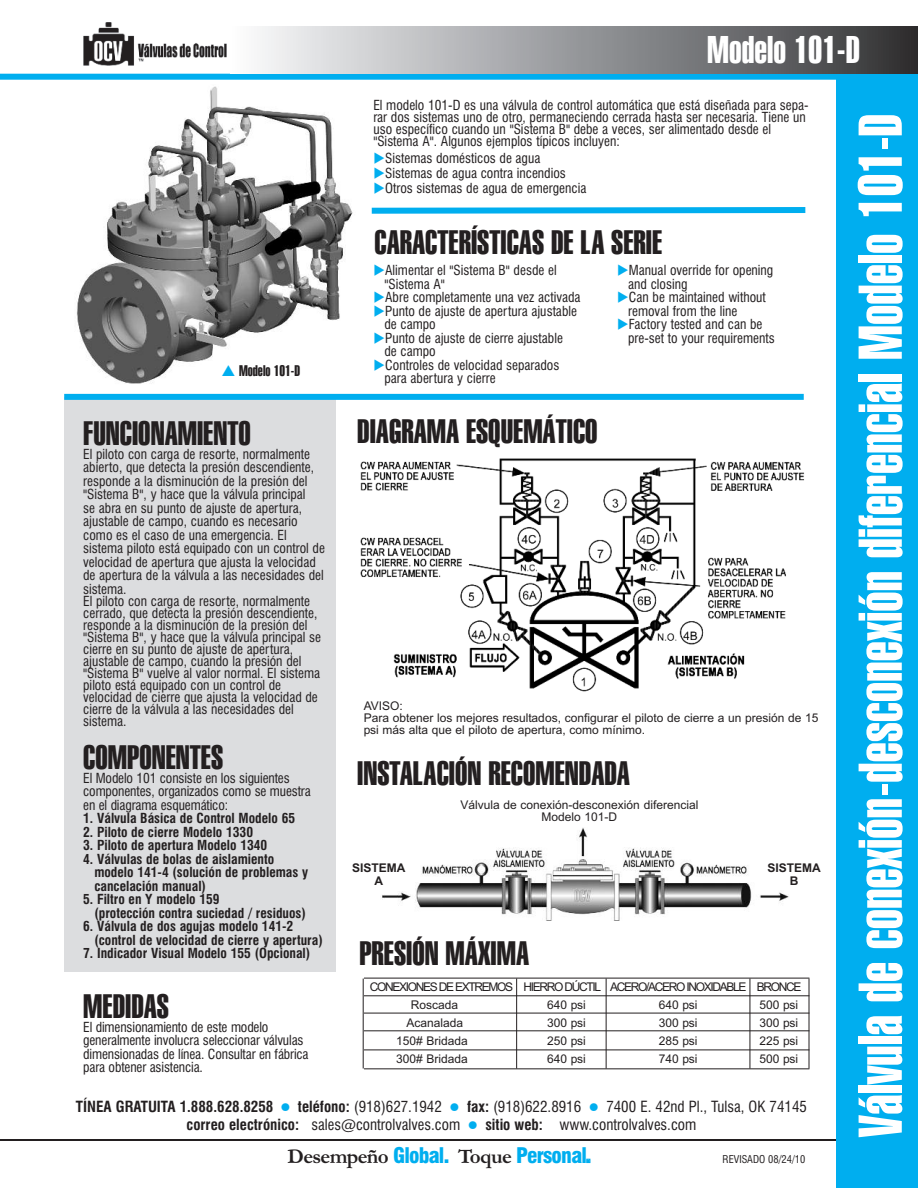
<style>
.page{position:relative;width:918px;height:1188px;background:#fff}
.page>*{position:absolute;margin:0;border:0;box-sizing:border-box;transform-origin:0 0}
.t1{font:60px "Swiss 911 BT Extra Compressed";color:#fff}
.t2{font:37.5px "Swiss 911 BT Extra Compressed";color:#fff}
.t3{font:33px "Swiss 911 BT Extra Compressed";color:#231f20}
.t4{font:900 condensed 21px "Swiss 721 BT";letter-spacing:-.035em;color:#00aeef}
.t5{font:condensed 15px "Swiss 721 BT";color:#231f20}
.t6{font:700 condensed 15px "Swiss 721 BT";color:#231f20}
.t7{font:15px "Swiss 911 BT Extra Compressed";color:#231f20}
.t8{font:condensed 13.5px/13.5px "Swiss 721 BT";color:#231f20}
.t9{font:700 condensed 13.5px/13.5px "Swiss 721 BT";color:#231f20}
.t10{font:12px/12px "Arial";color:#231f20;text-align:center}
.t11{font:12px/18px "Arial";letter-spacing:-.11em;color:#231f20}
.t12{font:700 12px/13.5px "Arial";color:#231f20;text-align:center}
.t13{font:condensed 10.5px "Swiss 721 BT";color:#231f20}
.s1{font-weight:700}
.s2{font-family:"Garamond";font-weight:700;font-stretch:normal;color:#231f20}
.s3{font-family:"Impact";font-weight:400;font-stretch:normal}
</style>
<div class="page">
<img style="left:360px;top:458px;width:445px;height:234px">
<img style="left:382px;top:828px;width:407px;height:93px">
<img style="left:76px;top:86px;width:277px;height:298px">
<div style="left:64px;top:398px;width:272px;height:574px;background:#dcdddf"></div>
<hr style="left:0;top:1139px;width:837px;height:1px;background:#231f20">
<div style="left:836px;top:78px;width:82px;height:1110px;background:#00aeef"></div>
<div style="left:0;top:74px;width:918px;height:6px;background:#00aeef"></div>
<div style="left:230px;top:26px;width:688px;height:48px;background:linear-gradient(to right,#fcfdff,#333336)"></div>
<img style="left:84px;top:22px;width:142px;height:44px">
<svg style="left:371px;top:207px;width:435px;height:7px;background:#25b9f1"></svg>
<hr style="left:364px;top:1013px;width:445px;height:1px;background:#231f20">
<hr style="left:364px;top:1031px;width:445px;height:1px;background:#231f20">
<hr style="left:364px;top:1050px;width:445px;height:1px;background:#231f20">
<hr style="left:364px;top:1069px;width:445px;height:1px;background:#231f20">
<hr style="left:364px;top:978px;width:445px;height:1px;background:#231f20">
<hr style="left:364px;top:996px;width:445px;height:1px;background:#231f20">
<hr style="left:809px;top:979px;width:1px;height:90px;background:#231f20">
<hr style="left:750px;top:979px;width:1px;height:90px;background:#231f20">
<hr style="left:606px;top:979px;width:1px;height:90px;background:#231f20">
<hr style="left:516px;top:979px;width:1px;height:90px;background:#231f20">
<hr style="left:363px;top:979px;width:1px;height:90px;background:#231f20">
<div style="left:64px;top:394px;width:740px;height:6px;background:#00aeef"></div>
<div style="left:342px;top:862px;width:73px;height:29px;background:#fff"></div>
<div style="left:755px;top:862px;width:78px;height:28px;background:#fff"></div>
<svg style="left:222px;top:365px;width:13px;height:11px"></svg>
<h2 class="t2" style="left:707px;top:28px;width:154px">Modelo 101-D</h2>
<p class="t7" style="left:239px;top:362px;width:63px">Modelo 101-D</p>
<p class="t8" style="left:373px;top:100px;width:437px;line-height:12px">El modelo 101-D es una válvula de control automática que está diseñada para sepa&shy;rar dos sistemas uno de otro, permaneciendo cerrada hasta ser necesaria. Tiene un uso específico cuando un "Sistema B" debe a veces, ser alimentado desde el "Sistema A". Algunos ejemplos típicos incluyen:</p>
<p class="t8" style="left:385px;top:151px;width:203px;line-height:15px">Sistemas domésticos de agua<br>Sistemas de agua contra incendios<br>Otros sistemas de agua de emergencia</p>
<h3 class="t3" style="left:375px;top:223px;width:289px">CARACTERÍSTICAS DE LA SERIE</h3>
<p class="t8" style="left:384px;top:264px;width:198px">Alimentar el "Sistema B" desde el "Sistema A"<br>Abre completamente una vez activada<br>Punto de ajuste de apertura ajustable de campo<br>Punto de ajuste de cierre ajustable<br>de campo<br>Controles de velocidad separados para abertura y cierre</p>
<p class="t8" style="left:628px;top:264px;width:148px">Manual override for opening and closing<br>Can be maintained without removal from the line<br>Factory tested and can be pre-set to your requirements</p>
<h3 class="t3" style="left:83px;top:415px;width:169px">FUNCIONAMIENTO</h3>
<h3 class="t3" style="left:357px;top:412px;width:242px">DIAGRAMA ESQUEMÁTICO</h3>
<p class="t8" style="left:83px;top:447px;width:243px">El piloto con carga de resorte, normalmente abierto, que detecta la presión descendiente, responde a la disminución de la presión del "Sistema B", y hace que la válvula principal<br>se abra en su punto de ajuste de apertura, ajustable de campo, cuando es necesario como es el caso de una emergencia. El sistema piloto está equipado con un control de velocidad de apertura que ajusta la velocidad de apertura de la válvula a las necesidades del sistema.</p>
<p class="t8" style="left:83px;top:595px;width:239px;line-height:12px">El piloto con carga de resorte, normalmente cerrado, que detecta la presión descendiente, responde a la disminución de la presión del "Sistema B", y hace que la válvula principal se cierre en su punto de ajuste de apertura, ajustable de campo, cuando la presión del "Sistema B" vuelve al valor normal. El sistema piloto está equipado con un control de velocidad de cierre que ajusta la velocidad de cierre de la válvula a las necesidades del sistema.</p>
<h3 class="t3" style="left:83px;top:739px;width:141px">COMPONENTES</h3>
<p class="t8" style="left:83px;top:771px;width:229px">El Modelo 101 consiste en los siguientes componentes, organizados como se muestra en el diagrama esquemático:</p>
<p class="t9" style="left:83px;top:812px;width:213px">1. Válvula Básica de Control Modelo 65</p>
<p class="t9" style="left:83px;top:825px;width:171px">2. Piloto de cierre Modelo 1330</p>
<p class="t9" style="left:83px;top:839px;width:186px">3. Piloto de apertura Modelo 1340</p>
<p class="t9" style="left:94px;top:852px;width:215px;text-indent:-11px">4. Válvulas de bolas de aislamiento modelo 141-4 (solución de problemas y cancelación manual)</p>
<p class="t9" style="left:94px;top:893px;width:213px;text-indent:-11px">5. Filtro en Y modelo 159<br>(protección contra suciedad / residuos)</p>
<p class="t9" style="left:94px;top:920px;width:230px;text-indent:-11px">6. Válvula de dos agujas modelo 141-2 (control de velocidad de cierre y apertura)</p>
<p class="t9" style="left:83px;top:947px;width:229px">7. Indicador Visual Modelo 155 (Opcional)</p>
<h3 class="t3" style="left:83px;top:988px;width:87px">MEDIDAS</h3>
<p class="t8" style="left:83px;top:1020px;width:227px">El dimensionamiento de este modelo generalmente involucra seleccionar válvulas dimensionadas de línea. Consultar en fábrica para obtener asistencia.</p>
<p class="t10" style="left:364px;top:700px;width:456px;text-align:left">AVISO:<br>Para obtener los mejores resultados, configurar el piloto de cierre a un presión de 15 psi más alta que el piloto de apertura, como mínimo.</p>
<h3 class="t3" style="left:357px;top:754px;width:274px">INSTALACIÓN RECOMENDADA</h3>
<p class="t10" style="left:461px;top:799px;width:239px">Válvula de conexión-desconexión diferencial<br>Modelo 101-D</p>
<p class="t12" style="left:352px;top:861px;width:55px">SISTEMA<br>A</p>
<p class="t12" style="left:768px;top:861px;width:55px">SISTEMA<br>B</p>
<h3 class="t3" style="left:359px;top:935px;width:171px">PRESIÓN MÁXIMA</h3>
<p class="t11" style="left:411px;top:978px;width:392px;text-indent:-41px">CONEXIONES DE EXTREMOS HIERRO DÚCTIL ACERO/ACERO INOXIDABLE BRONCE<br>Roscada</p>
<p class="t10" style="left:547px;top:999px;width:40px">640 psi</p>
<p class="t10" style="left:659px;top:999px;width:40px">640 psi</p>
<p class="t10" style="left:759px;top:999px;width:40px">500 psi</p>
<p class="t10" style="left:406px;top:1017px;width:58px">Acanalada</p>
<p class="t10" style="left:547px;top:1017px;width:40px">300 psi</p>
<p class="t10" style="left:659px;top:1017px;width:40px">300 psi</p>
<p class="t10" style="left:759px;top:1017px;width:40px">300 psi</p>
<p class="t10" style="left:396px;top:1035px;width:73px">150# Bridada</p>
<p class="t10" style="left:547px;top:1035px;width:40px">250 psi</p>
<p class="t10" style="left:659px;top:1035px;width:40px">285 psi</p>
<p class="t10" style="left:759px;top:1035px;width:40px">225 psi</p>
<p class="t10" style="left:396px;top:1053px;width:73px">300# Bridada</p>
<p class="t10" style="left:547px;top:1053px;width:40px">640 psi</p>
<p class="t10" style="left:659px;top:1053px;width:40px">740 psi</p>
<p class="t10" style="left:759px;top:1053px;width:40px">500 psi</p>
<p class="t6" style="left:76px;top:1098px;width:199px">TÍNEA GRATUITA 1.888.628.8258</p>
<p class="t5" style="left:298px;top:1098px;width:145px"><span class="s1">teléfono:</span> (918)627.1942</p>
<p class="t5" style="left:467px;top:1098px;width:116px"><span class="s1">fax:</span> (918)622.8916</p>
<p class="t5" style="left:606px;top:1098px;width:202px">7400 E. 42nd Pl., Tulsa, OK 74145</p>
<p class="t5" style="left:187px;top:1116px;width:275px"><span class="s1">correo electrónico:</span> sales@controlvalves.com</p>
<p class="t5" style="left:485px;top:1116px;width:213px"><span class="s1">sitio web:</span> www.controlvalves.com</p>
<h3 class="t4" style="left:288px;top:1143px;width:304px"><span class="s2">Desempeño</span> Global. <span class="s2">Toque</span> Personal<span class="s3">.</span></h3>
<p class="t13" style="left:723px;top:1153px;width:84px">REVISADO 08/24/10</p>
<h1 class="t1" style="left:846px;top:1138px;width:1025px;rotate:-90deg">Válvula de conexión-desconexión diferencial Modelo 101-D</h1>
</div>
